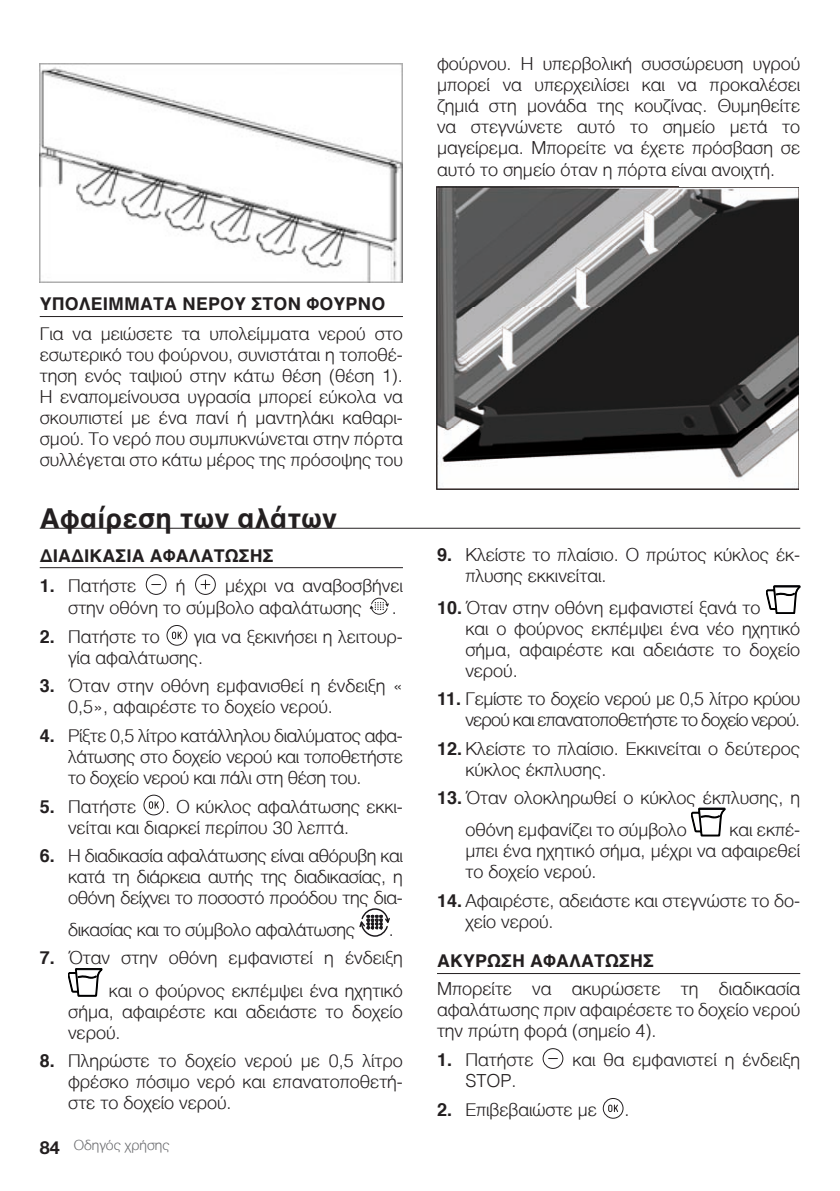
<style>
.page{position:relative;width:840px;height:1191px;background:#fff}
.page>*{position:absolute;margin:0;border:0;box-sizing:border-box;transform-origin:0 0}
.t1{font:700 28px "Helvetica";color:#231f20}
.t2{font:300 18px/21px "Helvetica";color:#231f20}
.t3{font:300 18px/21px "Helvetica";letter-spacing:-.04em;color:#231f20;text-align:right}
.t4{font:700 18px "Helvetica";color:#231f20}
.t5{font:300 18px "Helvetica";letter-spacing:-.02em;color:#231f20}
.t6{font:300 14px "Helvetica";color:#6c6d70}
.s1{font-weight:700}
.s2{font-family:"Helvetica Neue";font-weight:700;font-size:18px;color:#231f20}
</style>
<div class="page">
<hr style="left:40px;top:167px;width:363px;height:1px;background:#ed028c">
<hr style="left:40px;top:189px;width:363px;height:1px;background:#ed028c">
<hr style="left:40px;top:211px;width:363px;height:1px;background:#ed028c">
<hr style="left:40px;top:260px;width:363px;height:1px;background:#231f20">
<hr style="left:40px;top:316px;width:363px;height:1px;background:#231f20">
<img style="left:40px;top:63px;width:362px;height:219px">
<hr style="left:40px;top:567px;width:363px;height:1px;background:#231f20">
<div style="left:146px;top:574px;width:20px;height:21px;border:1px solid #231f20;border-radius:50%"></div>
<svg style="left:195px;top:574px;width:20px;height:20px"></svg>
<div style="left:195px;top:574px;width:21px;height:21px;border:1px solid #231f20;border-radius:50%"></div>
<svg style="left:201px;top:580px;width:9px;height:9px"></svg>
<svg style="left:369px;top:598px;width:20px;height:16px"></svg>
<svg style="left:167px;top:625px;width:20px;height:20px"></svg>
<div style="left:166px;top:625px;width:21px;height:20px;border:1px solid #231f20;border-radius:50%"></div>
<svg style="left:172px;top:631px;width:10px;height:8px"></svg>
<svg style="left:144px;top:795px;width:20px;height:20px"></svg>
<div style="left:143px;top:794px;width:21px;height:21px;border:1px solid #231f20;border-radius:50%"></div>
<svg style="left:149px;top:801px;width:10px;height:7px"></svg>
<svg style="left:359px;top:908px;width:30px;height:28px"></svg>
<svg style="left:68px;top:968px;width:34px;height:28px"></svg>
<hr style="left:437px;top:973px;width:362px;height:1px;background:#231f20">
<svg style="left:766px;top:585px;width:33px;height:29px"></svg>
<svg style="left:691px;top:807px;width:33px;height:29px"></svg>
<div style="left:542px;top:1048px;width:21px;height:20px;border:1px solid #231f20;border-radius:50%"></div>
<svg style="left:603px;top:1098px;width:19px;height:20px"></svg>
<div style="left:602px;top:1098px;width:21px;height:20px;border:1px solid #231f20;border-radius:50%"></div>
<svg style="left:608px;top:1104px;width:9px;height:8px"></svg>
<hr style="left:40px;top:528px;width:759px;height:1px;background:#231f20">
<img style="left:436px;top:187px;width:362px;height:302px">
<p class="t2" style="left:437px;top:51px;width:364px;text-align:justify">φούρνου. Η υπερβολική συσσώρευση υγρού μπορεί να υπερχειλίσει και να προκαλέσει ζημιά στη μονάδα της κουζίνας. Θυμηθείτε να στεγνώνετε αυτό το σημείο μετά το μαγείρεμα. Μπορείτε να έχετε πρόσβαση σε αυτό το σημείο όταν η πόρτα είναι ανοιχτή.</p>
<p class="t4" style="left:40px;top:289px;width:347px">ΥΠΟΛΕΙΜΜΑΤΑ ΝΕΡΟΥ ΣΤΟΝ ΦΟΥΡΝΟ</p>
<p class="t2" style="left:40px;top:322px;width:364px;text-align:justify">Για να μειώσετε τα υπολείμματα νερού στο εσωτερικό του φούρνου, συνιστάται η τοποθέ&shy;τηση ενός ταψιού στην κάτω θέση (θέση 1).<br>Η εναπομείνουσα υγρασία μπορεί εύκολα να σκουπιστεί με ένα πανί ή μαντηλάκι καθαρι&shy;σμού. Το νερό που συμπυκνώνεται στην πόρτα συλλέγεται στο κάτω μέρος της πρόσοψης του</p>
<h1 class="t1" style="left:40px;top:495px;width:299px">Αφαίρεση των αλάτων</h1>
<p class="t4" style="left:40px;top:540px;width:235px">ΔΙΑΔΙΚΑΣΙΑ ΑΦΑΛΑΤΩΣΗΣ</p>
<p class="t2" style="left:40px;top:574px;width:98px"><span class="s1">1.</span> Πατήστε</p>
<p class="t2" style="left:176px;top:574px;width:11px">ή</p>
<p class="t2" style="left:68px;top:573px;width:336px;line-height:22px;text-indent:157px">μέχρι να αναβοσβήνει στην οθόνη το σύμβολο αφαλάτωσης</p>
<p class="t2" style="left:391px;top:596px;width:7px">.</p>
<p class="t2" style="left:68px;top:624px;width:336px;text-indent:126px">για να ξεκινήσει η λειτουρ&shy;γία αφαλάτωσης.</p>
<p class="t2" style="left:68px;top:674px;width:336px;text-indent:-28px"><span class="s1">3.</span> Όταν στην οθόνη εμφανισθεί η ένδειξη «<br>0,5», αφαιρέστε το δοχείο νερού.</p>
<p class="t2" style="left:68px;top:723px;width:336px;text-align:justify;text-indent:-28px"><span class="s1">4.</span> Ρίξτε 0,5 λίτρο κατάλληλου διαλύματος αφα&shy;λάτωσης στο δοχείο νερού και τοποθετήστε το δοχείο νερού και πάλι στη θέση του.</p>
<p class="t2" style="left:40px;top:794px;width:98px"><span class="s1">5.</span> Πατήστε</p>
<p class="t2" style="left:40px;top:624px;width:122px"><span class="s1">2.</span> Πατήστε το</p>
<p class="t2" style="left:68px;top:794px;width:336px;text-indent:97px">. Ο κύκλος αφαλάτωσης εκκι&shy;νείται και διαρκεί περίπου 30 λεπτά.</p>
<p class="t2" style="left:68px;top:843px;width:336px;text-align:justify;text-indent:-28px"><span class="s1">6.</span> Η διαδικασία αφαλάτωσης είναι αθόρυβη και κατά τη διάρκεια αυτής της διαδικασίας, η οθόνη δείχνει το ποσοστό προόδου της δια-</p>
<p class="t5" style="left:68px;top:914px;width:288px">δικασίας και το σύμβολο αφαλάτωσης</p>
<p class="t2" style="left:389px;top:918px;width:7px">.</p>
<p class="t2" style="left:40px;top:940px;width:364px;line-height:32px;text-align:right"><span class="s1">7.</span> Όταν στην οθόνη εμφανιστεί η ένδειξη και ο φούρνος εκπέμψει ένα ηχητικό</p>
<p class="t2" style="left:68px;top:999px;width:336px">σήμα, αφαιρέστε και αδειάστε το δοχείο νερού.</p>
<p class="t2" style="left:68px;top:1048px;width:336px;text-align:justify;text-indent:-28px"><span class="s1">8.</span> Πληρώστε το δοχείο νερού με 0,5 λίτρο φρέσκο πόσιμο νερό και επανατοποθετή&shy;στε το δοχείο νερού.</p>
<p class="t6" style="left:40px;top:1133px;width:131px"><span class="s2">84</span> Οδηγός χρήσης</p>
<p class="t2" style="left:465px;top:542px;width:336px;text-indent:-28px"><span class="s1">9.</span> Κλείστε το πλαίσιο. Ο πρώτος κύκλος έκ&shy;πλυσης εκκινείται.</p>
<p class="t2" style="left:465px;top:596px;width:336px;text-indent:-28px"><span class="s1">10.</span> Όταν στην οθόνη εμφανιστεί ξανά το<br>και ο φούρνος εκπέμψει ένα νέο ηχητικό σήμα, αφαιρέστε και αδειάστε το δοχείο νερού.</p>
<p class="t3" style="left:437px;top:687px;width:364px"><span class="s1">11.</span> Γεμίστε το δοχείο νερού με 0,5 λίτρο κρύου νερού και επανατοποθετήστε το δοχείο νερού.</p>
<p class="t2" style="left:465px;top:736px;width:336px;text-indent:-28px"><span class="s1">12.</span> Κλείστε το πλαίσιο. Εκκινείται ο δεύτερος κύκλος έκπλυσης.</p>
<p class="t2" style="left:465px;top:780px;width:336px;line-height:32px;text-indent:-28px"><span class="s1">13.</span> Όταν ολοκληρωθεί ο κύκλος έκπλυσης, η οθόνη εμφανίζει το σύμβολο</p>
<p class="t2" style="left:465px;top:818px;width:336px;text-align:justify;text-indent:264px">και εκπέ&shy;μπει ένα ηχητικό σήμα, μέχρι να αφαιρεθεί το δοχείο νερού.</p>
<p class="t2" style="left:465px;top:888px;width:336px;line-height:21.6px;text-indent:-28px"><span class="s1">14.</span> Αφαιρέστε, αδειάστε και στεγνώστε το δο&shy;χείο νερού.</p>
<p class="t4" style="left:437px;top:946px;width:219px">ΑΚΥΡΩΣΗ ΑΦΑΛΑΤΩΣΗΣ</p>
<p class="t2" style="left:437px;top:977px;width:364px;text-align:justify">Μπορείτε να ακυρώσετε τη διαδικασία αφαλάτωσης πριν αφαιρέσετε το δοχείο νερού την πρώτη φορά (σημείο 4).</p>
<p class="t2" style="left:437px;top:1047px;width:98px"><span class="s1">1.</span> Πατήστε</p>
<p class="t2" style="left:572px;top:1047px;width:229px">και θα εμφανιστεί η ένδειξη</p>
<p class="t2" style="left:465px;top:1068px;width:53px">STOP.</p>
<p class="t2" style="left:437px;top:1097px;width:161px"><span class="s1">2.</span> Επιβεβαιώστε με</p>
<p class="t2" style="left:624px;top:1097px;width:7px">.</p>
</div>
